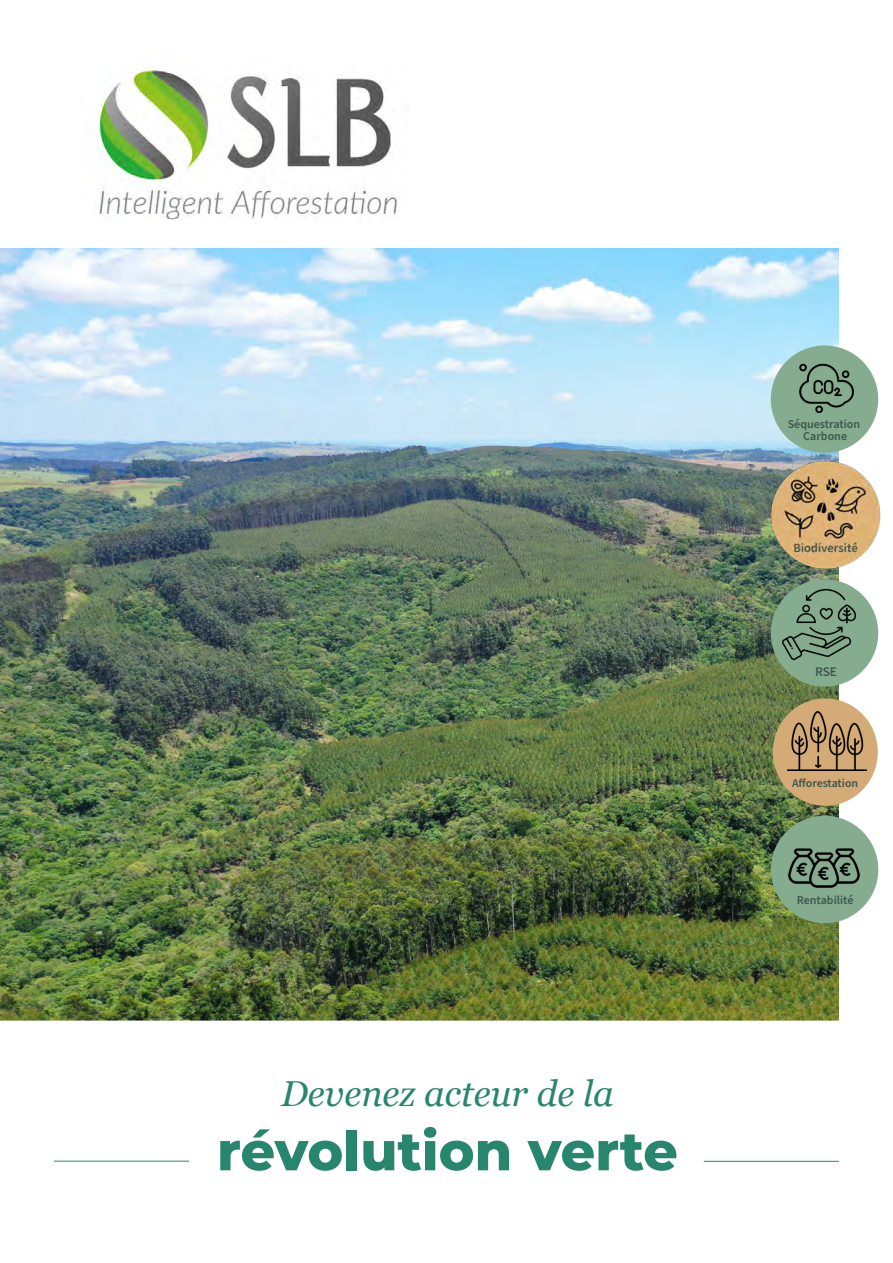
<style>
.page{position:relative;width:893px;height:1263px;background:#fff}
.page>*{position:absolute;margin:0;border:0;box-sizing:border-box;transform-origin:0 0}
.t1{font:800 54px "Montserrat";color:#29866e}
.t2{font:italic 36px "Georgia";color:#29866e}
.Classique{font:600 13.2px "Source Sans Pro";color:#3f574f}
.Classique-2{font:600 12px "Source Sans Pro";color:#3f574f}
.Classique-3{font:600 11.85px "Source Sans Pro";letter-spacing:-.005em;color:#3f574f}
</style>
<div class="page">
<img style="left:0;top:249px;width:839px;height:771px">
<svg style="left:0;top:1020px;width:839px;height:142px"></svg>
<img style="left:98px;top:66px;width:301px;height:154px">
<hr style="left:54px;top:1161px;width:135px;height:1px;background:#29866e">
<hr style="left:704px;top:1161px;width:135px;height:1px;background:#29866e">
<div style="left:771px;top:579px;width:107px;height:108px;background:#85ac8e;border-radius:50%"></div>
<img style="left:775px;top:586px;width:88px;height:77px">
<div style="left:771px;top:345px;width:107px;height:108px;background:#85ac8e;border-radius:50%"></div>
<img style="left:799px;top:363px;width:55px;height:50px">
<div style="left:773px;top:698px;width:105px;height:108px;background:#d4aa76;border-radius:50%"></div>
<img style="left:788px;top:711px;width:78px;height:59px">
<div style="left:771px;top:816px;width:107px;height:107px;background:#85ac8e;border-radius:50%"></div>
<img style="left:781px;top:830px;width:79px;height:72px">
<img style="left:759px;top:446px;width:122px;height:134px">
<p class="t2" style="left:281px;top:1067px;width:334px">Devenez acteur de la</p>
<p class="t1" style="left:217px;top:1111px;width:462px">révolution verte</p>
<p class="Classique-2" style="left:788px;top:416px;width:74px">Séquestration</p>
<p class="Classique-2" style="left:803px;top:428px;width:45px">Carbone</p>
<p class="Classique" style="left:815px;top:663px;width:24px">RSE</p>
<p class="Classique-3" style="left:792px;top:775px;width:68px">Afforestation</p>
<p class="Classique-2" style="left:797px;top:892px;width:58px">Rentabilité</p>
</div>
